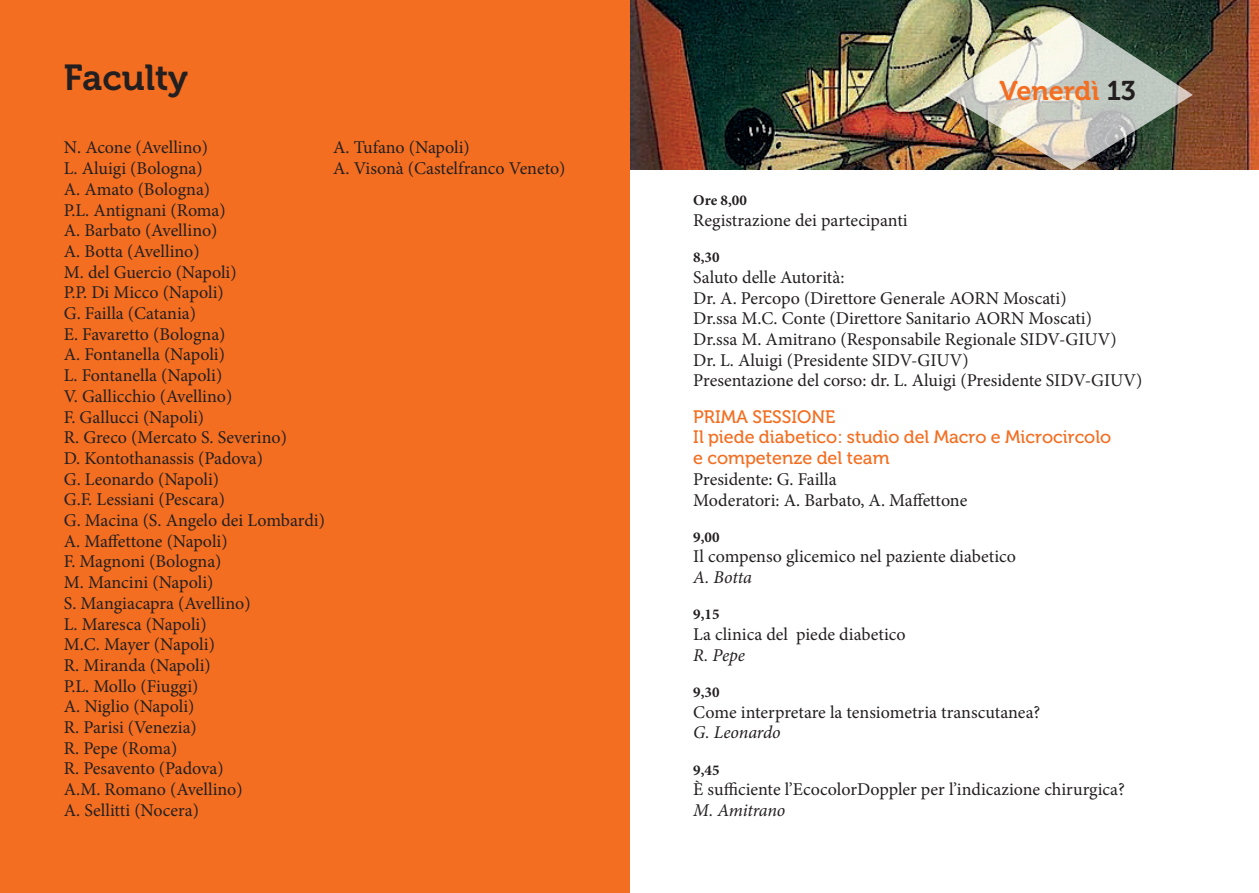
<style>
.page{position:relative;width:1259px;height:893px;background:#fff}
.page>*{position:absolute;margin:0;border:0;box-sizing:border-box;transform-origin:0 0}
.t1{font:36px "Museo 700";color:#231f20}
.t2{font:27px "Museo 700";color:#f36e21}
.t3{font:18px/20.7px "Minion Pro";color:#231f20}
.t4{font:18px/20.7px "Museo";color:#f36e21}
.t5{font:italic 18px "Minion Pro";letter-spacing:-.01em;color:#231f20}
.t6{font:700 15px "Minion Pro";color:#231f20}
.s1{color:#231f20}
</style>
<div class="page">
<img style="left:629px;top:0;width:630px;height:169px">
<div style="left:0;top:0;width:629px;height:893px;background:#f36e21"></div>
<img style="left:944px;top:16px;width:248px;height:154px">
<h1 class="t1" style="left:64px;top:57px;width:126px">Faculty</h1>
<p class="t3" style="left:64px;top:137px;width:263px">N. Acone (Avellino)<br>L. Aluigi (Bologna)<br>A. Amato (Bologna)<br>P.L. Antignani (Roma)<br>A. Barbato (Avellino)<br>A. Botta (Avellino)<br>M. del Guercio (Napoli)<br>P.P. Di Micco (Napoli)<br>G. Failla (Catania)<br>E. Favaretto (Bologna)<br>A. Fontanella (Napoli)<br>L. Fontanella (Napoli)<br>V. Gallicchio (Avellino)<br>F. Gallucci (Napoli)<br>R. Greco (Mercato S. Severino)<br>D. Kontothanassis (Padova)<br>G. Leonardo (Napoli)<br>G.F. Lessiani (Pescara)<br>G. Macina (S. Angelo dei Lombardi)<br>A. Maffettone (Napoli)<br>F. Magnoni (Bologna)<br>M. Mancini (Napoli)<br>S. Mangiacapra (Avellino)<br>L. Maresca (Napoli)<br>M.C. Mayer (Napoli)<br>R. Miranda (Napoli)<br>P.L. Mollo (Fiuggi)<br>A. Niglio (Napoli)<br>R. Parisi (Venezia)<br>R. Pepe (Roma)<br>R. Pesavento (Padova)<br>A.M. Romano (Avellino)<br>A. Sellitti (Nocera)</p>
<p class="t3" style="left:333px;top:137px;width:234px">A. Tufano (Napoli)<br>A. Visonà (Castelfranco Veneto)</p>
<h2 class="t2" style="left:999px;top:75px;width:138px">Venerdì <span class="s1">13</span></h2>
<p class="t6" style="left:693px;top:190px;width:55px">Ore 8,00</p>
<p class="t3" style="left:693px;top:210px;width:216px">Registrazione dei partecipanti</p>
<p class="t6" style="left:693px;top:247px;width:28px">8,30</p>
<p class="t3" style="left:693px;top:267px;width:451px">Saluto delle Autorità:<br>Dr. A. Percopo (Direttore Generale AORN Moscati)<br>Dr.ssa M.C. Conte (Direttore Sanitario AORN Moscati)<br>Dr.ssa M. Amitrano (Responsabile Regionale SIDV-GIUV)<br>Dr. L. Aluigi (Presidente SIDV-GIUV)<br>Presentazione del corso: dr. L. Aluigi (Presidente SIDV-GIUV)</p>
<p class="t4" style="left:693px;top:406px;width:419px">PRIMA SESSIONE<br>Il piede diabetico: studio del Macro e Microcircolo e competenze del team</p>
<p class="t3" style="left:693px;top:469px;width:276px">Presidente: G. Failla<br>Moderatori: A. Barbato, A. Maffettone</p>
<p class="t6" style="left:693px;top:526px;width:28px">9,00</p>
<p class="t3" style="left:693px;top:546px;width:324px">Il compenso glicemico nel paziente diabetico</p>
<p class="t5" style="left:693px;top:565px;width:60px">A. Botta</p>
<p class="t6" style="left:693px;top:604px;width:28px">9,15</p>
<p class="t3" style="left:693px;top:624px;width:214px">La clinica del piede diabetico</p>
<p class="t5" style="left:693px;top:643px;width:53px">R. Pepe</p>
<p class="t6" style="left:693px;top:682px;width:28px">9,30</p>
<p class="t3" style="left:693px;top:702px;width:349px">Come interpretare la tensiometria transcutanea?</p>
<p class="t5" style="left:693px;top:720px;width:89px">G. Leonardo</p>
<p class="t6" style="left:693px;top:759px;width:28px">9,45</p>
<p class="t3" style="left:693px;top:779px;width:433px">È sufficiente l’EcocolorDoppler per l’indicazione chirurgica?</p>
<p class="t5" style="left:693px;top:798px;width:94px">M. Amitrano</p>
</div>
